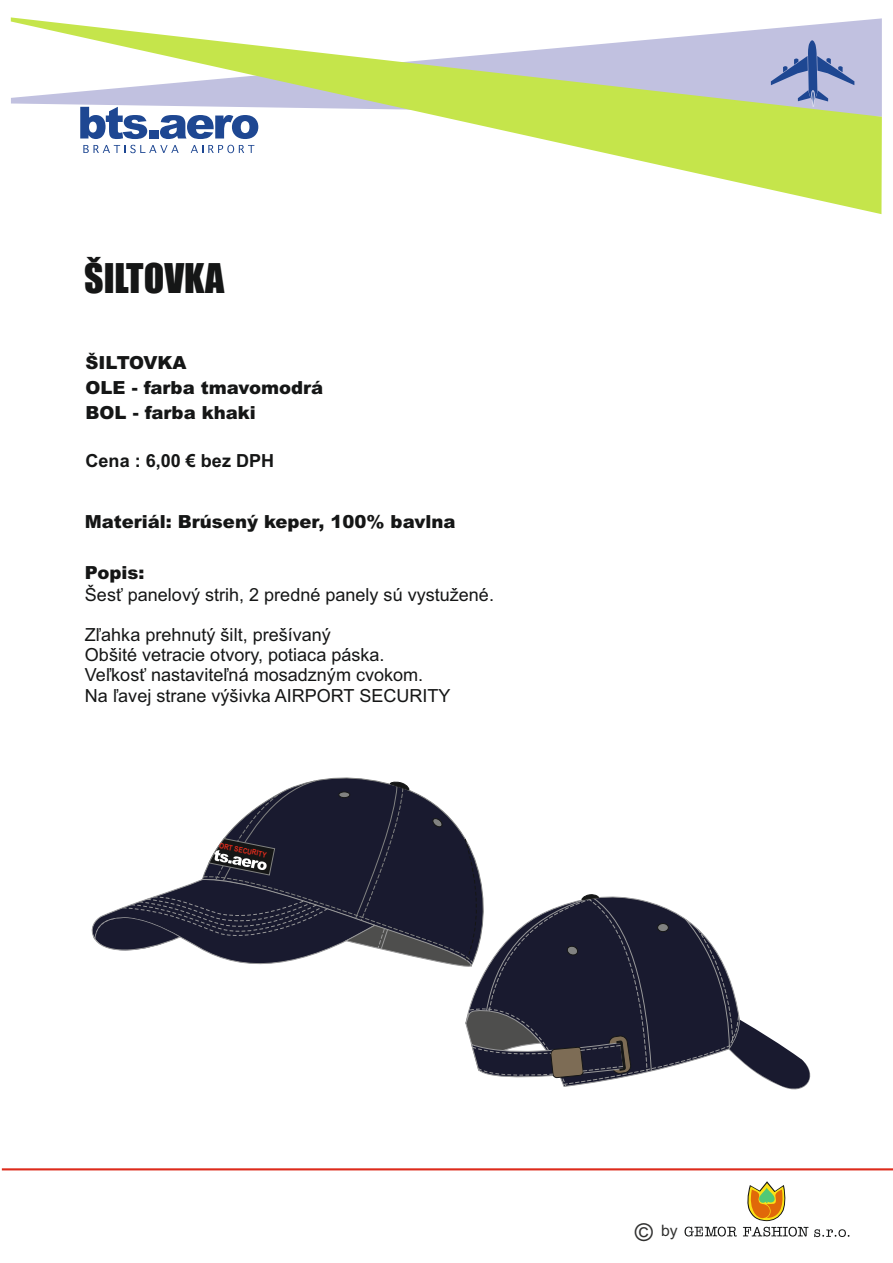
<style>
.page{position:relative;width:893px;height:1263px;background:#fff}
.page>*{position:absolute;margin:0;border:0;box-sizing:border-box;transform-origin:0 0}
.t1{font:37.8px "Impact";color:#151616}
.t2{font:18px/20.1px "Arial";color:#151616}
.t3{font:900 18px/25.5px "Arial";color:#151616}
.t4{font:700 18px "Arial";color:#151616}
.t5{font:15.75px "Arial";color:#313130}
.t6{font:700 7.65px "Arial";color:#dd2b1c;scale:.85 1}
.s1{font-size:24.6px}
</style>
<div class="page">
<hr style="left:2px;top:1168px;width:891px;height:2px;background:#dd2b1c">
<svg style="left:11px;top:17px;width:871px;height:197px"></svg>
<svg style="left:771px;top:40px;width:83px;height:78px;background:#a0acbf"></svg>
<svg style="left:83px;top:145px;width:96px;height:8px"></svg>
<svg style="left:191px;top:145px;width:63px;height:8px"></svg>
<svg style="left:80px;top:107px;width:67px;height:32px"></svg>
<div style="left:149px;top:130px;width:9px;height:8px;background:#1e4792"></div>
<svg style="left:160px;top:115px;width:98px;height:24px"></svg>
<div style="left:89px;top:122px;width:8px;height:11px;background:#fff;border-radius:50%"></div>
<svg style="left:91px;top:780px;width:720px;height:310px"></svg>
<svg style="left:747px;top:1181px;width:39px;height:40px"></svg>
<svg style="left:684px;top:1226px;width:53px;height:10px"></svg>
<svg style="left:743px;top:1227px;width:65px;height:9px"></svg>
<svg style="left:814px;top:1229px;width:35px;height:8px"></svg>
<h1 class="t1" style="left:84px;top:263px;width:142px">ŠILTOVKA</h1>
<p class="t3" style="left:86px;top:351px;width:239px">ŠILTOVKA<br>OLE - farba tmavomodrá<br>BOL - farba khaki</p>
<p class="t4" style="left:86px;top:454px;width:190px">Cena : 6,00 € bez DPH</p>
<p class="t3" style="left:85px;top:511px;width:372px">Materiál: Brúsený keper, 100% bavlna</p>
<p class="t3" style="left:85px;top:562px;width:61px">Popis:</p>
<p class="t2" style="left:85px;top:586px;width:411px">Šesť panelový strih, 2 predné panely sú vystužené.</p>
<p class="t2" style="left:85px;top:626px;width:367px">Zľahka prehnutý šilt, prešívaný<br>Obšité vetracie otvory, potiaca páska.<br>Veľkosť nastaviteľná mosadzným cvokom.<br>Na ľavej strane výšivka AIRPORT SECURITY</p>
<p class="t6" style="left:220px;top:842px;width:58px;rotate:11deg">ORT SECURITY</p>
<p class="t5" style="left:635px;top:1225px;width:44px"><span class="s1">©</span> by</p>
</div>
